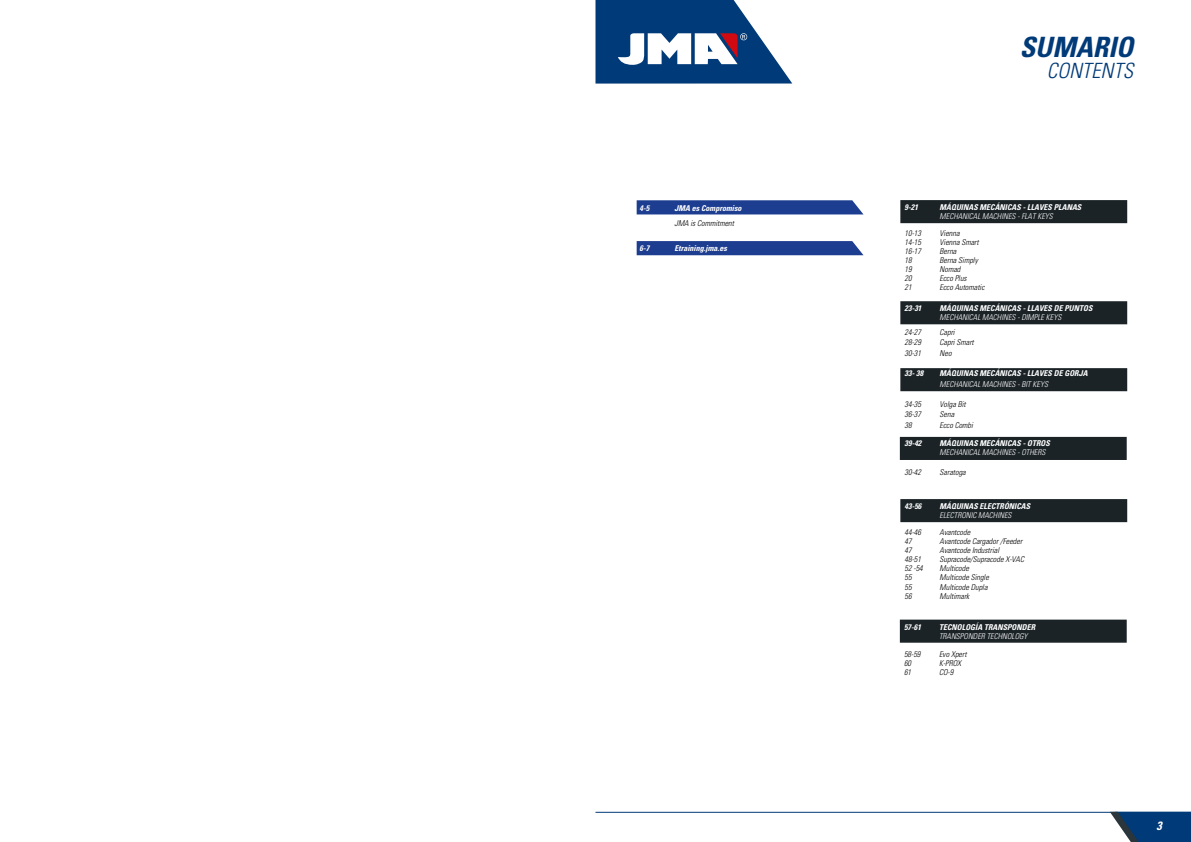
<style>
.page{position:relative;width:1191px;height:842px;background:#fff}
.page>*{position:absolute;margin:0;border:0;box-sizing:border-box;transform-origin:0 0}
.t1{font:italic 700 condensed 28px "Univers LT";color:#003a78}
.t2{font:italic 300 condensed 21px "Univers LT";color:#003a78}
.t3{font:italic 700 condensed 12px "Univers LT";color:#fff}
.t4{font:italic 300 condensed 8px/9.6px "Univers LT";color:#000}
.t5{font:italic 700 condensed 8px "Univers LT";color:#fff}
.t6{font:italic 300 condensed 8px "Univers LT";color:#fff}
</style>
<div class="page">
<div style="left:900px;top:368px;width:227px;height:23px;background:#1b2327"></div>
<div style="left:900px;top:437px;width:226px;height:23px;background:#1b2327"></div>
<svg style="left:595px;top:0;width:197px;height:84px"></svg>
<hr style="left:595px;top:812px;width:596px;height:1px;background:#003a78">
<svg style="left:1109px;top:812px;width:82px;height:30px"></svg>
<svg style="left:636px;top:241px;width:227px;height:14px;background:#244393"></svg>
<svg style="left:636px;top:200px;width:227px;height:14px;background:#274695"></svg>
<div style="left:900px;top:200px;width:227px;height:23px;background:#1b2327"></div>
<div style="left:900px;top:301px;width:227px;height:23px;background:#1b2327"></div>
<div style="left:900px;top:620px;width:226px;height:23px;background:#1b2327"></div>
<div style="left:900px;top:499px;width:227px;height:23px;background:#1b2327"></div>
<p class="t5" style="left:639px;top:203px;width:11px">4-5</p>
<p class="t5" style="left:674px;top:203px;width:69px">JMA es Compromiso</p>
<p class="t4" style="left:674px;top:218px;width:61px">JMA is Commitment</p>
<p class="t5" style="left:639px;top:244px;width:11px">6-7</p>
<p class="t5" style="left:674px;top:244px;width:54px">Etraining.jma.es</p>
<h1 class="t1" style="left:1019px;top:29px;width:115px">SUMARIO</h1>
<h2 class="t2" style="left:1047px;top:58px;width:88px">CONTENTS</h2>
<p class="t5" style="left:904px;top:203px;width:15px">9-21</p>
<p class="t5" style="left:939px;top:203px;width:143px">MÁQUINAS MECÁNICAS - LLAVES PLANAS</p>
<p class="t6" style="left:939px;top:212px;width:115px">MECHANICAL MACHINES - FLAT KEYS</p>
<p class="t4" style="left:904px;top:228px;width:18px">10-13</p>
<p class="t4" style="left:939px;top:228px;width:21px">Vienna</p>
<p class="t4" style="left:904px;top:237px;width:18px">14-15</p>
<p class="t4" style="left:939px;top:237px;width:41px">Vienna Smart</p>
<p class="t4" style="left:904px;top:246px;width:18px">16-17</p>
<p class="t4" style="left:939px;top:246px;width:18px">Berna</p>
<p class="t4" style="left:904px;top:255px;width:9px">18</p>
<p class="t4" style="left:939px;top:255px;width:40px">Berna Simply</p>
<p class="t4" style="left:904px;top:264px;width:9px">19</p>
<p class="t4" style="left:939px;top:264px;width:22px">Nomad</p>
<p class="t4" style="left:904px;top:273px;width:9px">20</p>
<p class="t4" style="left:939px;top:273px;width:29px">Ecco Plus</p>
<p class="t4" style="left:904px;top:282px;width:9px">21</p>
<p class="t4" style="left:939px;top:282px;width:46px">Ecco Automatic</p>
<p class="t5" style="left:904px;top:303px;width:18px">23-31</p>
<p class="t5" style="left:939px;top:303px;width:154px">MÁQUINAS MECÁNICAS - LLAVES DE PUNTOS</p>
<p class="t6" style="left:939px;top:312px;width:123px">MECHANICAL MACHINES - DIMPLE KEYS</p>
<p class="t4" style="left:904px;top:328px;width:18px">24-27</p>
<p class="t4" style="left:939px;top:328px;width:17px">Capri</p>
<p class="t4" style="left:904px;top:337px;width:18px">28-29</p>
<p class="t4" style="left:939px;top:337px;width:36px">Capri Smart</p>
<p class="t4" style="left:904px;top:348px;width:18px">30-31</p>
<p class="t4" style="left:939px;top:348px;width:13px">Neo</p>
<p class="t5" style="left:904px;top:368px;width:20px">33- 38</p>
<p class="t5" style="left:939px;top:368px;width:149px">MÁQUINAS MECÁNICAS - LLAVES DE GORJA</p>
<p class="t6" style="left:939px;top:379px;width:110px">MECHANICAL MACHINES - BIT KEYS</p>
<p class="t4" style="left:904px;top:399px;width:18px">34-35</p>
<p class="t4" style="left:939px;top:399px;width:28px">Volga Bit</p>
<p class="t4" style="left:904px;top:409px;width:18px">36-37</p>
<p class="t4" style="left:939px;top:409px;width:16px">Sena</p>
<p class="t4" style="left:904px;top:420px;width:9px">38</p>
<p class="t4" style="left:939px;top:420px;width:35px">Ecco Combi</p>
<p class="t5" style="left:904px;top:438px;width:18px">39-42</p>
<p class="t5" style="left:939px;top:438px;width:112px">MÁQUINAS MECÁNICAS - OTROS</p>
<p class="t6" style="left:939px;top:447px;width:107px">MECHANICAL MACHINES - OTHERS</p>
<p class="t4" style="left:904px;top:467px;width:18px">30-42</p>
<p class="t4" style="left:939px;top:467px;width:28px">Saratoga</p>
<p class="t5" style="left:904px;top:502px;width:18px">43-56</p>
<p class="t5" style="left:939px;top:502px;width:92px">MÁQUINAS ELECTRÓNICAS</p>
<p class="t6" style="left:939px;top:511px;width:73px">ELECTRONIC MACHINES</p>
<p class="t4" style="left:904px;top:527px;width:18px">44-46</p>
<p class="t4" style="left:939px;top:527px;width:32px">Avantcode</p>
<p class="t4" style="left:904px;top:536px;width:9px">47</p>
<p class="t4" style="left:939px;top:536px;width:84px">Avantcode Cargador /Feeder</p>
<p class="t4" style="left:904px;top:545px;width:9px">47</p>
<p class="t4" style="left:939px;top:545px;width:61px">Avantcode Industrial</p>
<p class="t4" style="left:904px;top:554px;width:18px">48-51</p>
<p class="t4" style="left:939px;top:554px;width:86px">Supracode/Supracode X-VAC</p>
<p class="t4" style="left:904px;top:563px;width:20px">52 -54</p>
<p class="t4" style="left:939px;top:563px;width:31px">Multicode</p>
<p class="t4" style="left:904px;top:572px;width:9px">55<br>55</p>
<p class="t4" style="left:939px;top:582px;width:49px">Multicode Dupla</p>
<p class="t4" style="left:904px;top:592px;width:9px">56</p>
<p class="t4" style="left:939px;top:592px;width:31px">Multimark</p>
<p class="t5" style="left:904px;top:622px;width:18px">57-61</p>
<p class="t5" style="left:939px;top:622px;width:98px">TECNOLOGÍA TRANSPONDER</p>
<p class="t6" style="left:939px;top:631px;width:90px">TRANSPONDER TECHNOLOGY</p>
<p class="t4" style="left:904px;top:649px;width:18px">58-59</p>
<p class="t4" style="left:939px;top:649px;width:29px">Evo Xpert</p>
<p class="t4" style="left:904px;top:658px;width:9px">60</p>
<p class="t4" style="left:939px;top:658px;width:24px">K-PROX</p>
<p class="t4" style="left:904px;top:667px;width:9px">61</p>
<p class="t4" style="left:939px;top:667px;width:16px">CO-9</p>
<h3 class="t3" style="left:1156px;top:819px;width:7px">3</h3>
</div>
